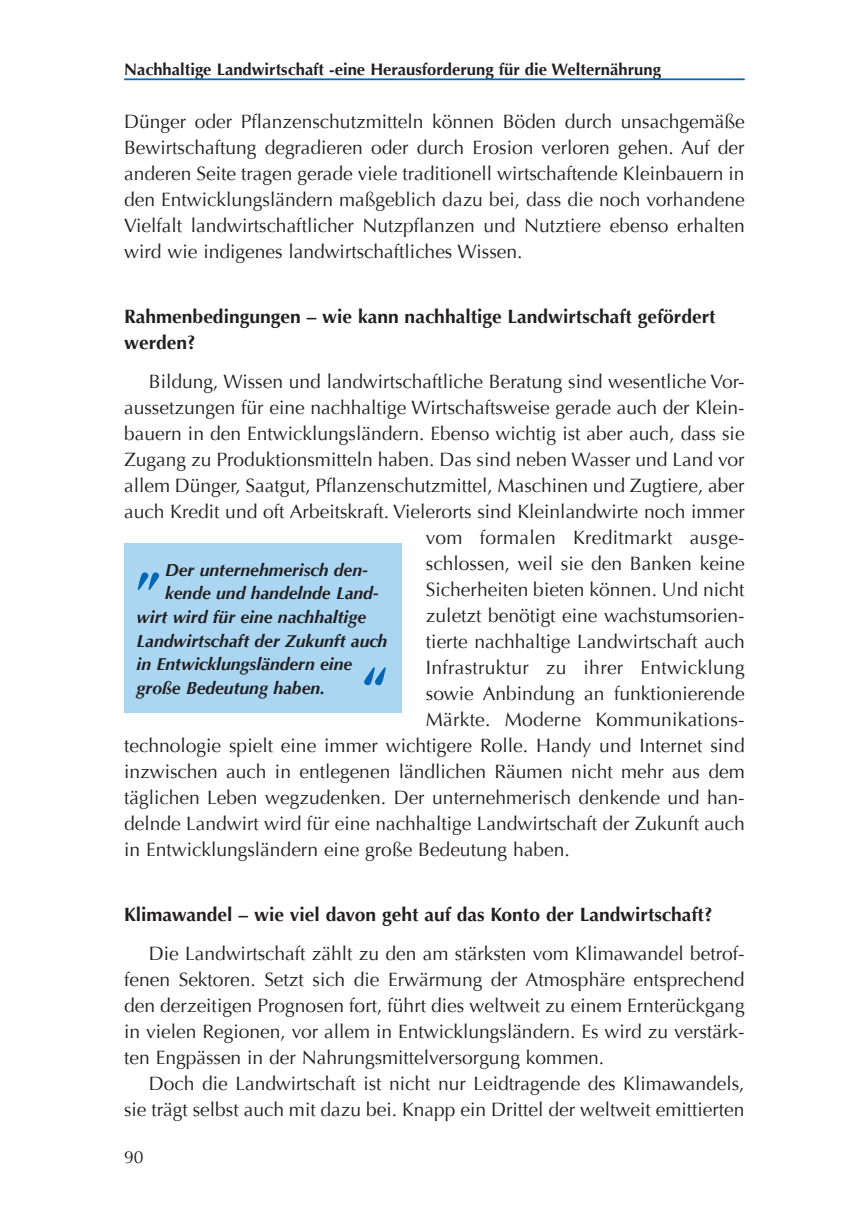
<style>
.page{position:relative;width:844px;height:1216px;background:#fff}
.page>*{position:absolute;margin:0;border:0;box-sizing:border-box;transform-origin:0 0}
.t1{font:700 52.5px "Optima";color:#0166b3}
.t2{font:700 51.98px "Optima";color:#0166b3}
.t3{font:19.25px/26.1px "Optima";color:#231f20;text-align:justify}
.t4{font:700 19.25px/26.1px "Optima";color:#231f20}
.t5{font:italic 700 17.5px "Optima";color:#231f20}
.t6{font:17.5px "Optima";color:#231f20}
.t7{font:700 16.62px "Optima";color:#231f20}
</style>
<div class="page">
<hr style="left:124px;top:78px;width:620px;height:2px;background:#0166b3">
<div style="left:124px;top:543px;width:277px;height:169px;background:#aad6f2"></div>
<p class="t7" style="left:124px;top:60px;width:538px">Nachhaltige Landwirtschaft -eine Herausforderung für die Welternährung</p>
<p class="t3" style="left:124px;top:109px;width:622px">Dünger oder Pflanzenschutzmitteln können Böden durch unsachgemäße Bewirtschaftung degradieren oder durch Erosion verloren gehen. Auf der anderen Seite tragen gerade viele traditionell wirtschaftende Kleinbauern in den Entwicklungsländern maßgeblich dazu bei, dass die noch vorhandene Vielfalt landwirtschaftlicher Nutzpflanzen und Nutztiere ebenso erhalten wird wie indigenes landwirtschaftliches Wissen.</p>
<p class="t4" style="left:124px;top:304px;width:593px">Rahmenbedingungen – wie kann nachhaltige Landwirtschaft gefördert werden?</p>
<p class="t3" style="left:149px;top:369px;width:597px">Bildung, Wissen und landwirtschaftliche Beratung sind wesentliche Vor-</p>
<p class="t3" style="left:124px;top:395px;width:622px">aussetzungen für eine nachhaltige Wirtschaftsweise gerade auch der Klein-</p>
<p class="t3" style="left:124px;top:421px;width:622px">bauern in den Entwicklungsländern. Ebenso wichtig ist aber auch, dass sie</p>
<p class="t3" style="left:124px;top:447px;width:622px">Zugang zu Produktionsmitteln haben. Das sind neben Wasser und Land vor</p>
<p class="t3" style="left:124px;top:473px;width:622px">allem Dünger, Saatgut, Pflanzenschutzmittel, Maschinen und Zugtiere, aber</p>
<p class="t3" style="left:124px;top:499px;width:622px">auch Kredit und oft Arbeitskraft. Vielerorts sind Kleinlandwirte noch immer</p>
<p class="t3" style="left:426px;top:525px;width:320px">vom formalen Kreditmarkt ausge-</p>
<p class="t3" style="left:426px;top:551px;width:320px">schlossen, weil sie den Banken keine</p>
<p class="t3" style="left:426px;top:577px;width:320px">Sicherheiten bieten können. Und nicht</p>
<p class="t3" style="left:426px;top:603px;width:320px">zuletzt benötigt eine wachstumsorien-</p>
<p class="t3" style="left:426px;top:629px;width:320px">tierte nachhaltige Landwirtschaft auch</p>
<p class="t3" style="left:426px;top:655px;width:320px">Infrastruktur zu ihrer Entwicklung</p>
<p class="t3" style="left:426px;top:681px;width:320px">sowie Anbindung an funktionierende</p>
<p class="t3" style="left:426px;top:707px;width:320px">Märkte. Moderne Kommunikations-</p>
<p class="t3" style="left:124px;top:733px;width:622px">technologie spielt eine immer wichtigere Rolle. Handy und Internet sind</p>
<p class="t3" style="left:124px;top:759px;width:622px">inzwischen auch in entlegenen ländlichen Räumen nicht mehr aus dem</p>
<p class="t3" style="left:124px;top:785px;width:622px">täglichen Leben wegzudenken. Der unternehmerisch denkende und han-</p>
<p class="t3" style="left:124px;top:811px;width:622px">delnde Landwirt wird für eine nachhaltige Landwirtschaft der Zukunft auch</p>
<p class="t3" style="left:124px;top:837px;width:447px">in Entwicklungsländern eine große Bedeutung haben.</p>
<p class="t5" style="left:165px;top:562px;width:204px">Der unternehmerisch den-</p>
<p class="t5" style="left:165px;top:586px;width:215px">kende und handelnde Land-</p>
<p class="t5" style="left:136px;top:609px;width:231px">wirt wird für eine nachhaltige</p>
<p class="t5" style="left:136px;top:633px;width:252px">Landwirtschaft der Zukunft auch</p>
<p class="t5" style="left:136px;top:657px;width:217px">in Entwicklungsländern eine</p>
<p class="t5" style="left:136px;top:680px;width:190px">große Bedeutung haben.</p>
<h2 class="t2" style="left:136px;top:535px;width:27px">„</h2>
<h1 class="t1" style="left:362px;top:659px;width:28px">“</h1>
<p class="t4" style="left:124px;top:902px;width:590px">Klimawandel – wie viel davon geht auf das Konto der Landwirtschaft?</p>
<p class="t3" style="left:124px;top:941px;width:622px;text-indent:25px">Die Landwirtschaft zählt zu den am stärksten vom Klimawandel betrof&shy;fenen Sektoren. Setzt sich die Erwärmung der Atmosphäre entsprechend den derzeitigen Prognosen fort, führt dies weltweit zu einem Ernterückgang in vielen Regionen, vor allem in Entwicklungsländern. Es wird zu verstärk&shy;ten Engpässen in der Nahrungsmittelversorgung kommen.</p>
<p class="t3" style="left:124px;top:1071px;width:622px;text-align:right">Doch die Landwirtschaft ist nicht nur Leidtragende des Klimawandels, sie trägt selbst auch mit dazu bei. Knapp ein Drittel der weltweit emittierten</p>
<p class="t6" style="left:124px;top:1147px;width:21px">90</p>
</div>
